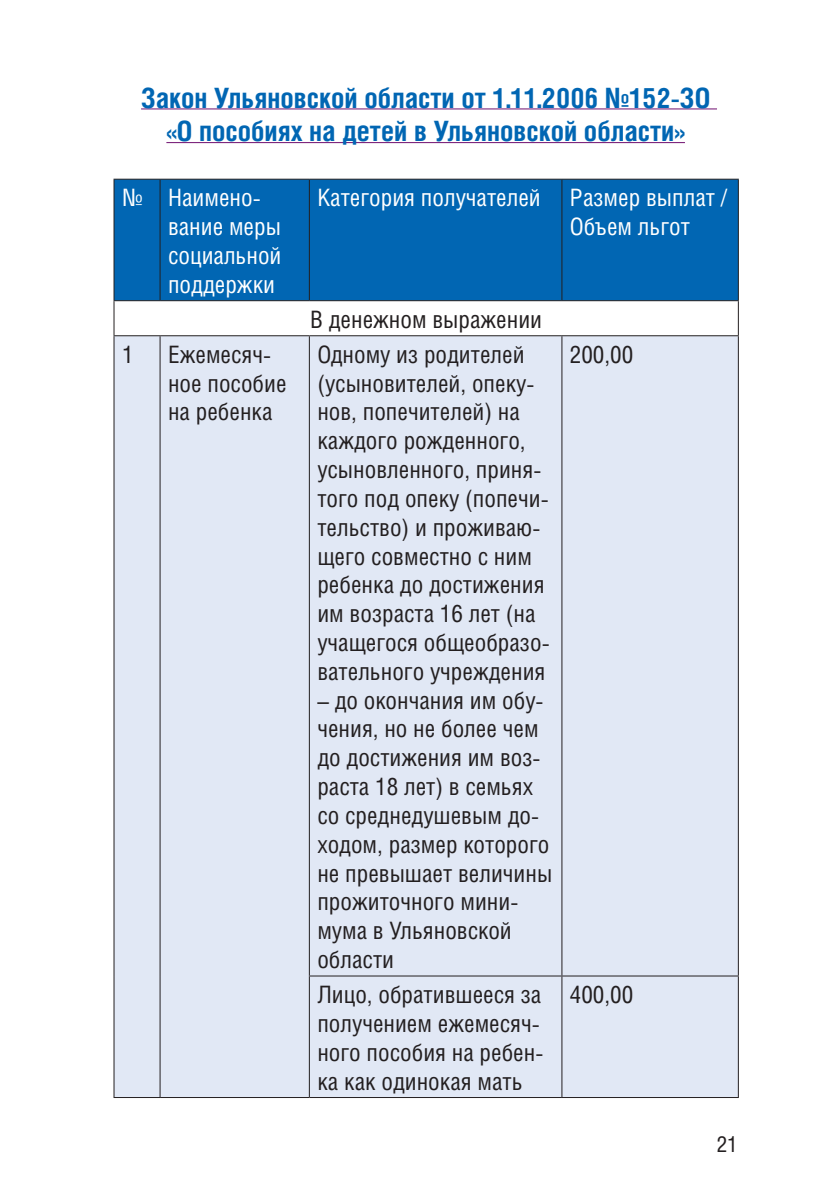
<style>
.page{position:relative;width:823px;height:1197px;background:#fff}
.page>*{position:absolute;margin:0;border:0;box-sizing:border-box;transform-origin:0 0}
.t1{font:700 28px/33.6px "Helios Cond";color:#0166b3;text-align:center}
.t2{font:24px/28.8px "Helios Cond";color:#231f20}
.t3{font:24px/28.8px "Helios Cond";color:#fff}
.t4{font:22px "Helios Cond";color:#231f20}
</style>
<div class="page">
<hr style="left:141px;top:108px;width:575px;height:1px;background:#7e287e">
<hr style="left:166px;top:142px;width:518px;height:1px;background:#7e287e">
<div style="left:114px;top:180px;width:623px;height:120px;background:#0166b3"></div>
<div style="left:114px;top:336px;width:623px;height:760px;background:#e1e8f5"></div>
<hr style="left:113px;top:179px;width:47px;height:1px;background:#231f20">
<hr style="left:113px;top:180px;width:1px;height:120px;background:#231f20">
<hr style="left:160px;top:179px;width:149px;height:1px;background:#231f20">
<hr style="left:159px;top:180px;width:1px;height:120px;background:#231f20">
<hr style="left:309px;top:179px;width:252px;height:1px;background:#231f20">
<hr style="left:309px;top:180px;width:1px;height:120px;background:#231f20">
<hr style="left:561px;top:179px;width:177px;height:1px;background:#231f20">
<hr style="left:561px;top:180px;width:1px;height:120px;background:#231f20">
<hr style="left:737px;top:180px;width:1px;height:120px;background:#231f20">
<hr style="left:113px;top:300px;width:47px;height:1px;background:#231f20">
<hr style="left:113px;top:301px;width:1px;height:34px;background:#231f20">
<hr style="left:160px;top:300px;width:149px;height:1px;background:#231f20">
<hr style="left:309px;top:300px;width:252px;height:1px;background:#231f20">
<hr style="left:561px;top:300px;width:177px;height:1px;background:#231f20">
<hr style="left:737px;top:301px;width:1px;height:34px;background:#231f20">
<hr style="left:113px;top:335px;width:47px;height:1px;background:#231f20">
<hr style="left:113px;top:336px;width:1px;height:639px;background:#231f20">
<hr style="left:160px;top:335px;width:149px;height:1px;background:#231f20">
<hr style="left:159px;top:336px;width:1px;height:639px;background:#231f20">
<hr style="left:309px;top:335px;width:252px;height:1px;background:#231f20">
<hr style="left:309px;top:336px;width:1px;height:639px;background:#231f20">
<hr style="left:561px;top:335px;width:177px;height:1px;background:#231f20">
<hr style="left:561px;top:336px;width:1px;height:639px;background:#231f20">
<hr style="left:737px;top:336px;width:1px;height:639px;background:#231f20">
<hr style="left:113px;top:975px;width:1px;height:121px;background:#231f20">
<hr style="left:159px;top:975px;width:1px;height:121px;background:#231f20">
<hr style="left:309px;top:975px;width:252px;height:1px;background:#231f20">
<hr style="left:309px;top:976px;width:1px;height:120px;background:#231f20">
<hr style="left:561px;top:975px;width:177px;height:1px;background:#231f20">
<hr style="left:561px;top:976px;width:1px;height:120px;background:#231f20">
<hr style="left:737px;top:976px;width:1px;height:120px;background:#231f20">
<hr style="left:113px;top:1096px;width:47px;height:1px;background:#231f20">
<hr style="left:160px;top:1096px;width:149px;height:1px;background:#231f20">
<hr style="left:309px;top:1096px;width:252px;height:1px;background:#231f20">
<hr style="left:561px;top:1096px;width:177px;height:1px;background:#231f20">
<p class="t1" style="left:141px;top:80px;width:568px">Закон Ульяновской области от 1.11.2006 №152-ЗО «О пособиях на детей в Ульяновской области»</p>
<p class="t3" style="left:168px;top:183px;width:115px;text-indent:-46px">№ Наимено&shy;вание меры социальной поддержки</p>
<p class="t3" style="left:569px;top:183px;width:159px;text-indent:-252px">Категория получателей Размер выплат /<br>Объем льгот</p>
<p class="t2" style="left:310px;top:304px;width:233px">В денежном выражении</p>
<p class="t2" style="left:122px;top:339px;width:13px">1</p>
<p class="t2" style="left:168px;top:339px;width:120px">Ежемесяч&shy;ное пособие на ребенка</p>
<p class="t2" style="left:317px;top:339px;width:234px">Одному из родителей (усыновителей, опеку&shy;нов, попечителей) на каждого рожденного, усыновленного, приня&shy;того под опеку (попечи&shy;тельство) и проживаю&shy;щего совместно с ним ребенка до достижения им возраста 16 лет (на учащегося общеобразо&shy;вательного учреждения</p>
<p class="t2" style="left:317px;top:685px;width:236px">– до окончания им обу&shy;чения, но не более чем до достижения им воз&shy;раста 18 лет) в семьях со среднедушевым до&shy;ходом, размер которого не превышает величины прожиточного мини&shy;мума в Ульяновской области</p>
<p class="t2" style="left:569px;top:339px;width:65px">200,00</p>
<p class="t2" style="left:317px;top:979px;width:227px">Лицо, обратившееся за получением ежемесяч&shy;ного пособия на ребен&shy;ка как одинокая мать</p>
<p class="t2" style="left:569px;top:979px;width:65px">400,00</p>
<p class="t4" style="left:716px;top:1130px;width:23px">21</p>
</div>
